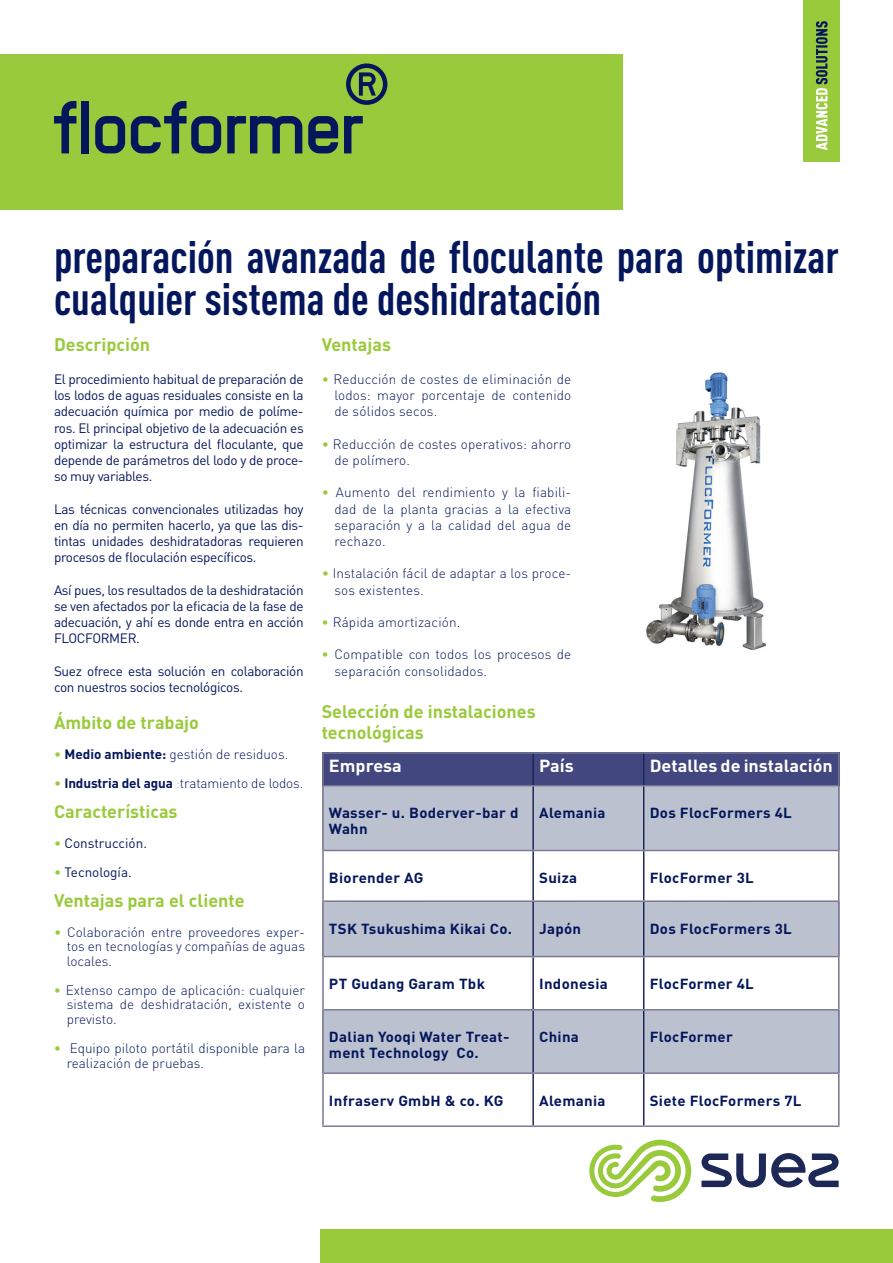
<style>
.page{position:relative;width:893px;height:1263px;background:#fff}
.page>*{position:absolute;margin:0;border:0;box-sizing:border-box;transform-origin:0 0}
.t1{font:700 condensed 45px/42px "DIN Pro";color:#04175c}
.t2{font:700 18px/21px "DIN Pro";color:#99ca3b}
.t3{font:700 17.25px "DIN Pro";color:#fff;scale:1.04 1}
.t4{font:700 14.4px/15.6px "DIN Pro";letter-spacing:.02em;color:#04175c;scale:1.04 1}
.t5{font:300 13.5px/16.2px "DIN Pro";color:#04175c;text-align:justify}
.t6{font:13.5px/16.2px "DIN Pro";letter-spacing:-.025em;color:#04175c;text-align:justify}
.t7{font:13.5px "DIN Pro";color:#04175c}
.s1{color:#99ca3b}
.s2{font-weight:400;color:#99ca3b}
.s3{font-weight:700}
</style>
<div class="page">
<div style="left:320px;top:1230px;width:573px;height:33px;background:#99ca3b"></div>
<svg style="left:589px;top:1140px;width:102px;height:62px"></svg>
<svg style="left:701px;top:1153px;width:138px;height:34px"></svg>
<div style="left:803px;top:0;width:36px;height:162px;background:#99ca3b"></div>
<svg style="left:816px;top:21px;width:12px;height:129px"></svg>
<div style="left:0;top:54px;width:622px;height:155px;background:#99ca3b"></div>
<svg style="left:54px;top:101px;width:22px;height:52px"></svg>
<div style="left:82px;top:101px;width:7px;height:52px;background:#04175c"></div>
<svg style="left:95px;top:116px;width:30px;height:37px"></svg>
<svg style="left:131px;top:101px;width:90px;height:52px"></svg>
<svg style="left:227px;top:116px;width:75px;height:37px"></svg>
<svg style="left:308px;top:116px;width:30px;height:37px"></svg>
<svg style="left:344px;top:116px;width:19px;height:37px"></svg>
<svg style="left:346px;top:63px;width:41px;height:42px"></svg>
<img style="left:646px;top:372px;width:120px;height:279px">
<div style="left:322px;top:786px;width:517px;height:65px;background:#bcc1cf"></div>
<div style="left:322px;top:901px;width:517px;height:56px;background:#bcc1cf"></div>
<div style="left:322px;top:1010px;width:517px;height:63px;background:#bcc1cf"></div>
<div style="left:322px;top:752px;width:517px;height:34px;background:#42487f"></div>
<hr style="left:532px;top:754px;width:2px;height:31px;background:#1d2857">
<hr style="left:643px;top:754px;width:1px;height:31px;background:#1d2857">
<hr style="left:532px;top:786px;width:2px;height:64px;background:#1d2857">
<hr style="left:643px;top:786px;width:1px;height:64px;background:#1d2857">
<hr style="left:532px;top:851px;width:2px;height:49px;background:#1d2857">
<hr style="left:643px;top:851px;width:1px;height:49px;background:#1d2857">
<hr style="left:532px;top:902px;width:2px;height:54px;background:#1d2857">
<hr style="left:643px;top:902px;width:1px;height:54px;background:#1d2857">
<hr style="left:532px;top:957px;width:2px;height:52px;background:#1d2857">
<hr style="left:643px;top:957px;width:1px;height:52px;background:#1d2857">
<hr style="left:532px;top:1010px;width:2px;height:62px;background:#1d2857">
<hr style="left:643px;top:1010px;width:1px;height:62px;background:#1d2857">
<hr style="left:532px;top:1074px;width:2px;height:51px;background:#1d2857">
<hr style="left:643px;top:1074px;width:1px;height:51px;background:#1d2857">
<hr style="left:322px;top:752px;width:211px;height:2px;background:#787694">
<hr style="left:533px;top:752px;width:111px;height:2px;background:#787694">
<hr style="left:644px;top:752px;width:195px;height:2px;background:#787694">
<hr style="left:324px;top:785px;width:209px;height:1px;background:#787694">
<hr style="left:533px;top:785px;width:111px;height:1px;background:#787694">
<hr style="left:644px;top:785px;width:194px;height:1px;background:#787694">
<hr style="left:324px;top:850px;width:209px;height:1px;background:#787694">
<hr style="left:533px;top:850px;width:111px;height:1px;background:#787694">
<hr style="left:644px;top:850px;width:194px;height:1px;background:#787694">
<hr style="left:324px;top:900px;width:209px;height:2px;background:#787694">
<hr style="left:533px;top:900px;width:111px;height:2px;background:#787694">
<hr style="left:644px;top:900px;width:194px;height:2px;background:#787694">
<hr style="left:324px;top:956px;width:209px;height:1px;background:#787694">
<hr style="left:533px;top:956px;width:111px;height:1px;background:#787694">
<hr style="left:644px;top:956px;width:194px;height:1px;background:#787694">
<hr style="left:324px;top:1009px;width:209px;height:1px;background:#787694">
<hr style="left:533px;top:1009px;width:111px;height:1px;background:#787694">
<hr style="left:644px;top:1009px;width:194px;height:1px;background:#787694">
<hr style="left:324px;top:1072px;width:209px;height:2px;background:#787694">
<hr style="left:533px;top:1072px;width:111px;height:2px;background:#787694">
<hr style="left:644px;top:1072px;width:194px;height:2px;background:#787694">
<hr style="left:322px;top:1125px;width:211px;height:2px;background:#787694">
<hr style="left:533px;top:1125px;width:111px;height:2px;background:#787694">
<hr style="left:644px;top:1125px;width:195px;height:2px;background:#787694">
<hr style="left:322px;top:754px;width:2px;height:32px;background:#787694">
<hr style="left:838px;top:754px;width:1px;height:32px;background:#787694">
<hr style="left:322px;top:786px;width:2px;height:64px;background:#787694">
<hr style="left:838px;top:786px;width:1px;height:64px;background:#787694">
<hr style="left:322px;top:850px;width:2px;height:51px;background:#787694">
<hr style="left:838px;top:850px;width:1px;height:51px;background:#787694">
<hr style="left:322px;top:901px;width:2px;height:55px;background:#787694">
<hr style="left:838px;top:901px;width:1px;height:55px;background:#787694">
<hr style="left:322px;top:956px;width:2px;height:54px;background:#787694">
<hr style="left:838px;top:956px;width:1px;height:54px;background:#787694">
<hr style="left:322px;top:1010px;width:2px;height:63px;background:#787694">
<hr style="left:838px;top:1010px;width:1px;height:63px;background:#787694">
<hr style="left:322px;top:1073px;width:2px;height:52px;background:#787694">
<hr style="left:838px;top:1073px;width:1px;height:52px;background:#787694">
<h1 class="t1" style="left:54px;top:232px;width:786px">preparación avanzada de floculante para optimizar cualquier sistema de deshidratación</h1>
<h2 class="t2" style="left:322px;top:334px;width:71px">Ventajas</h2>
<p class="t5" style="left:334px;top:370px;width:238px;text-indent:-13px"><span class="s1">•</span> Reducción de costes de eliminación de lodos: mayor porcentaje de contenido de sólidos secos.</p>
<p class="t5" style="left:334px;top:435px;width:238px;text-indent:-13px"><span class="s1">•</span> Reducción de costes operativos: ahorro de polímero.</p>
<p class="t5" style="left:334px;top:484px;width:238px;text-indent:-13px"><span class="s1">•</span> Aumento del rendimiento y la fiabili&shy;dad de la planta gracias a la efectiva separación y a la calidad del agua de rechazo.</p>
<p class="t5" style="left:334px;top:565px;width:238px;text-indent:-13px"><span class="s1">•</span> Instalación fácil de adaptar a los proce&shy;sos existentes.</p>
<p class="t5" style="left:322px;top:613px;width:140px"><span class="s1">•</span> Rápida amortización.</p>
<p class="t5" style="left:334px;top:646px;width:238px;text-indent:-13px"><span class="s1">•</span> Compatible con todos los procesos de separación consolidados.</p>
<h2 class="t2" style="left:322px;top:700px;width:216px">Selección de instalaciones tecnológicas</h2>
<h2 class="t2" style="left:54px;top:334px;width:98px">Descripción</h2>
<p class="t6" style="left:54px;top:370px;width:251px">El procedimiento habitual de preparación de los lodos de aguas residuales consiste en la adecuación química por medio de políme&shy;ros. El principal objetivo de la adecuación es optimizar la estructura del floculante, que depende de parámetros del lodo y de proce&shy;so muy variables.</p>
<p class="t6" style="left:54px;top:500px;width:251px">Las técnicas convencionales utilizadas hoy en día no permiten hacerlo, ya que las dis&shy;tintas unidades deshidratadoras requieren procesos de floculación específicos.</p>
<p class="t6" style="left:54px;top:581px;width:251px">Así pues, los resultados de la deshidratación se ven afectados por la eficacia de la fase de adecuación, y ahí es donde entra en acción FLOCFORMER.</p>
<p class="t6" style="left:54px;top:662px;width:251px">Suez ofrece esta solución en colaboración con nuestros socios tecnológicos.</p>
<h2 class="t2" style="left:54px;top:711px;width:147px">Ámbito de trabajo</h2>
<p class="t5" style="left:54px;top:745px;width:236px"><span class="s2">•</span> <span class="s3">Medio ambiente:</span> gestión de residuos.</p>
<p class="t5" style="left:54px;top:775px;width:251px"><span class="s2">•</span> <span class="s3">Industria del agua</span> <span class="s1">:</span>tratamiento de lodos.</p>
<h2 class="t2" style="left:54px;top:800px;width:125px">Características</h2>
<p class="t7" style="left:54px;top:834px;width:95px"><span class="s1">•</span> Construcción.</p>
<p class="t7" style="left:54px;top:863px;width:79px"><span class="s1">•</span> Tecnología.</p>
<h2 class="t2" style="left:54px;top:889px;width:192px">Ventajas para el cliente</h2>
<p class="t5" style="left:67px;top:924px;width:240px;line-height:14.5px;text-indent:-13px"><span class="s1">•</span> Colaboración entre proveedores exper&shy;tos en tecnologías y compañías de aguas locales.</p>
<p class="t5" style="left:67px;top:982px;width:240px;line-height:14.5px;text-indent:-13px"><span class="s1">•</span> Extenso campo de aplicación: cualquier sistema de deshidratación, existente o previsto.</p>
<p class="t5" style="left:67px;top:1040px;width:240px;line-height:14.5px;text-indent:-13px"><span class="s1">•</span> Equipo piloto portátil disponible para la realización de pruebas.</p>
<p class="t3" style="left:329px;top:754px;width:72px">Empresa</p>
<p class="t3" style="left:539px;top:754px;width:35px">País</p>
<p class="t3" style="left:650px;top:754px;width:178px">Detalles de instalación</p>
<p class="t4" style="left:329px;top:804px;width:184px">Wasser- u. Boderver-bar d<br>Wahn</p>
<p class="t4" style="left:539px;top:804px;width:65px">Alemania</p>
<p class="t4" style="left:650px;top:804px;width:138px">Dos FlocFormers 4L</p>
<p class="t4" style="left:329px;top:869px;width:92px">Biorender AG</p>
<p class="t4" style="left:539px;top:869px;width:38px">Suiza</p>
<p class="t4" style="left:650px;top:869px;width:102px">FlocFormer 3L</p>
<p class="t4" style="left:329px;top:920px;width:178px">TSK Tsukushima Kikai Co.</p>
<p class="t4" style="left:539px;top:920px;width:42px">Japón</p>
<p class="t4" style="left:650px;top:920px;width:138px">Dos FlocFormers 3L</p>
<p class="t4" style="left:329px;top:975px;width:152px">PT Gudang Garam Tbk</p>
<p class="t4" style="left:539px;top:975px;width:67px">Indonesia</p>
<p class="t4" style="left:650px;top:975px;width:102px">FlocFormer 4L</p>
<p class="t4" style="left:329px;top:1028px;width:175px">Dalian Yooqi Water Treat&shy;ment Technology Co.</p>
<p class="t4" style="left:539px;top:1028px;width:40px">China</p>
<p class="t4" style="left:650px;top:1028px;width:81px">FlocFormer</p>
<p class="t4" style="left:329px;top:1092px;width:169px">Infraserv GmbH &amp; co. KG</p>
<p class="t4" style="left:539px;top:1092px;width:65px">Alemania</p>
<p class="t4" style="left:650px;top:1092px;width:147px">Siete FlocFormers 7L</p>
</div>
